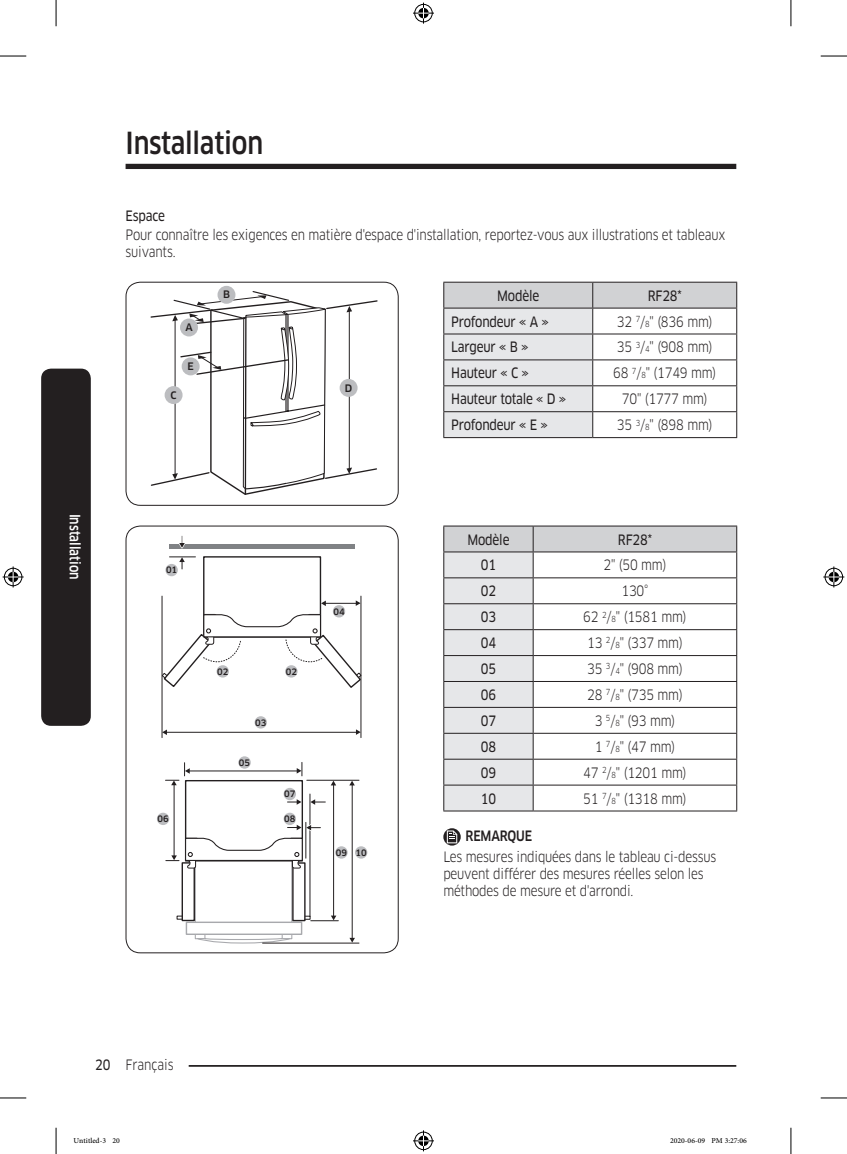
<style>
.page{position:relative;width:847px;height:1154px;background:#fff}
.page>*{position:absolute;margin:0;border:0;box-sizing:border-box;transform-origin:0 0}
.t1{font:500 29.75px "Samsung Clan Pro";letter-spacing:-.01em;color:#231f20;scale:.85 1}
.t2{font:14px/16.8px "Samsung Clan Pro";letter-spacing:-.015em;color:#231f20;scale:.85 1}
.t3{font:14px "Samsung Clan Pro News";letter-spacing:-.015em;color:#231f20;scale:.85 1}
.t4{font:500 14px "Samsung Clan Pro";color:#fff;scale:.85 1}
.t5{font:500 14px "Samsung Clan Pro";letter-spacing:-.015em;color:#231f20;scale:.85 1}
.t6{font:10.5px "Adobe Arabic";color:#000}
.t7{font:500 10.15px "Samsung Clan Pro";color:#231f20}
.t8{font:500 8.75px "Samsung Clan Pro";color:#231f20}
.s1{font-family:"Samsung Clan Pro News"}
.s2{font-size:8.22px}
</style>
<div class="page">
<div style="left:125px;top:164px;width:611px;height:5px;background:#231f20"></div>
<hr style="left:125px;top:1065px;width:611px;height:2px;background:#231f20">
<div style="left:111px;top:1055px;width:78px;height:17px;background:#fff"></div>
<div style="left:41px;top:369px;width:50px;height:357px;background:#231f20;border-radius:10px"></div>
<svg style="left:150px;top:290px;width:228px;height:205px"></svg>
<div style="left:164px;top:386px;width:18px;height:18px;background:#bcbdc0;border-radius:50%"></div>
<div style="left:339px;top:379px;width:18px;height:18px;background:#bcbdc0;border-radius:50%"></div>
<div style="left:182px;top:357px;width:17px;height:18px;background:#bcbdc0;border-radius:50%"></div>
<div style="left:217px;top:286px;width:18px;height:18px;background:#bcbdc0;border-radius:50%"></div>
<div style="left:180px;top:318px;width:18px;height:18px;background:#bcbdc0;border-radius:50%"></div>
<div style="left:125px;top:282px;width:273px;height:224px;border:1px solid #231f20;border-radius:14px"></div>
<svg style="left:443px;top:282px;width:294px;height:156px"></svg>
<hr style="left:443px;top:437px;width:149px;height:1px;background:#231f20">
<hr style="left:592px;top:437px;width:144px;height:1px;background:#231f20">
<div style="left:195px;top:860px;width:97px;height:66px;border:1px solid #a8a9ad"></div>
<svg style="left:194px;top:935px;width:99px;height:9px"></svg>
<div style="left:186px;top:922px;width:115px;height:12px;background:#fff"></div>
<div style="left:186px;top:921px;width:116px;height:14px;border:1px solid #a8a9ad"></div>
<div style="left:185px;top:780px;width:118px;height:81px;background:#fff;border:1px solid #231f20"></div>
<div style="left:292px;top:862px;width:13px;height:59px;background:#fff;border:1px solid #231f20"></div>
<svg style="left:176px;top:915px;width:5px;height:4px"></svg>
<div style="left:181px;top:862px;width:14px;height:59px;background:#fff;border:1px solid #231f20"></div>
<hr style="left:309px;top:794px;width:1px;height:122px;background:#231f20">
<hr style="left:189px;top:771px;width:109px;height:1px;background:#231f20">
<svg style="left:296px;top:762px;width:6px;height:14px"></svg>
<hr style="left:174px;top:783px;width:1px;height:73px;background:#231f20">
<svg style="left:165px;top:763px;width:25px;height:22px"></svg>
<hr style="left:307px;top:780px;width:52px;height:1px;background:#231f20">
<hr style="left:262px;top:942px;width:97px;height:1px;background:#231f20">
<hr style="left:333px;top:783px;width:1px;height:133px;background:#231f20">
<svg style="left:304px;top:915px;width:34px;height:6px"></svg>
<svg style="left:331px;top:781px;width:5px;height:4px"></svg>
<hr style="left:352px;top:783px;width:1px;height:156px;background:#231f20">
<svg style="left:349px;top:938px;width:6px;height:4px"></svg>
<svg style="left:349px;top:781px;width:5px;height:4px"></svg>
<svg style="left:310px;top:799px;width:15px;height:6px"></svg>
<hr style="left:169px;top:544px;width:186px;height:4px;background:#808285">
<hr style="left:161px;top:596px;width:1px;height:141px;background:#231f20">
<hr style="left:166px;top:732px;width:191px;height:1px;background:#231f20">
<svg style="left:162px;top:729px;width:5px;height:6px"></svg>
<svg style="left:356px;top:729px;width:4px;height:6px"></svg>
<div style="left:203px;top:556px;width:118px;height:82px;background:#fff;border:1px solid #231f20"></div>
<hr style="left:360px;top:596px;width:1px;height:141px;background:#231f20">
<svg style="left:161px;top:600px;width:201px;height:89px"></svg>
<div style="left:165px;top:564px;width:13px;height:12px;background:#bcbdc0;border-radius:50%"></div>
<div style="left:216px;top:665px;width:13px;height:12px;background:#bcbdc0;border-radius:50%"></div>
<div style="left:285px;top:665px;width:12px;height:12px;background:#bcbdc0;border-radius:50%"></div>
<div style="left:333px;top:605px;width:12px;height:12px;background:#bcbdc0;border-radius:50%"></div>
<div style="left:254px;top:716px;width:13px;height:12px;background:#bcbdc0;border-radius:50%"></div>
<div style="left:238px;top:756px;width:13px;height:13px;background:#bcbdc0;border-radius:50%"></div>
<div style="left:157px;top:813px;width:12px;height:12px;background:#bcbdc0;border-radius:50%"></div>
<div style="left:335px;top:846px;width:12px;height:12px;background:#bcbdc0;border-radius:50%"></div>
<div style="left:355px;top:846px;width:12px;height:12px;background:#bcbdc0;border-radius:50%"></div>
<svg style="left:169px;top:536px;width:26px;height:33px"></svg>
<svg style="left:287px;top:799px;width:14px;height:6px"></svg>
<div style="left:283px;top:788px;width:13px;height:12px;background:#bcbdc0;border-radius:50%"></div>
<div style="left:283px;top:813px;width:13px;height:12px;background:#bcbdc0;border-radius:50%"></div>
<svg style="left:166px;top:822px;width:154px;height:57px"></svg>
<div style="left:125px;top:526px;width:273px;height:427px;border:1px solid #231f20;border-radius:14px"></div>
<svg style="left:443px;top:526px;width:294px;height:285px"></svg>
<hr style="left:443px;top:810px;width:90px;height:1px;background:#231f20">
<hr style="left:533px;top:810px;width:203px;height:1px;background:#231f20">
<svg style="left:443px;top:828px;width:17px;height:17px"></svg>
<svg style="left:446px;top:830px;width:11px;height:13px"></svg>
<svg style="left:0;top:56px;width:26px;height:1px"></svg>
<svg style="left:820px;top:56px;width:26px;height:1px"></svg>
<svg style="left:0;top:1097px;width:26px;height:1px"></svg>
<svg style="left:820px;top:1097px;width:26px;height:1px"></svg>
<svg style="left:56px;top:0;width:1px;height:26px"></svg>
<svg style="left:56px;top:1128px;width:1px;height:26px"></svg>
<svg style="left:790px;top:0;width:1px;height:26px"></svg>
<svg style="left:790px;top:1128px;width:1px;height:26px"></svg>
<svg style="left:413px;top:3px;width:21px;height:21px"></svg>
<svg style="left:413px;top:1130px;width:21px;height:21px"></svg>
<svg style="left:3px;top:566px;width:21px;height:21px"></svg>
<svg style="left:823px;top:566px;width:21px;height:21px"></svg>
<h1 class="t1" style="left:125px;top:125px;width:163px">Installation</h1>
<p class="t3" style="left:125px;top:207px;width:48px">Espace</p>
<p class="t2" style="left:125px;top:227px;width:707px">Pour connaître les exigences en matière d'espace d'installation, reportez-vous aux illustrations et tableaux suivants.</p>
<p class="t4" style="left:83px;top:513px;width:79px;rotate:90deg">Installation</p>
<p class="t7" style="left:185px;top:321px;width:9px">A</p>
<p class="t7" style="left:170px;top:389px;width:8px">C</p>
<p class="t7" style="left:187px;top:360px;width:8px">E</p>
<p class="t7" style="left:223px;top:289px;width:8px">B</p>
<p class="t7" style="left:345px;top:382px;width:9px">D</p>
<p class="t8" style="left:166px;top:565px;width:13px">01</p>
<p class="t8" style="left:157px;top:814px;width:13px">06</p>
<p class="t8" style="left:217px;top:666px;width:13px">02</p>
<p class="t8" style="left:285px;top:666px;width:13px">02</p>
<p class="t8" style="left:255px;top:717px;width:13px">03</p>
<p class="t8" style="left:239px;top:757px;width:13px">05</p>
<p class="t8" style="left:284px;top:789px;width:13px">07</p>
<p class="t8" style="left:284px;top:814px;width:13px">08</p>
<p class="t8" style="left:333px;top:606px;width:13px">04</p>
<p class="t8" style="left:336px;top:847px;width:32px">09 10</p>
<p class="t2" style="left:95px;top:1056px;width:94px"><span class="s1">20</span> Français</p>
<p class="t3" style="left:497px;top:287px;width:51px">Modèle</p>
<p class="t3" style="left:647px;top:287px;width:41px">RF28*</p>
<p class="t3" style="left:451px;top:313px;width:116px">Profondeur « A »</p>
<p class="t2" style="left:616px;top:313px;width:114px">32 <sup>7</sup>/<span class="s2">8</span>" (836 mm)</p>
<p class="t3" style="left:451px;top:339px;width:92px">Largeur « B »</p>
<p class="t2" style="left:616px;top:339px;width:114px">35 <sup>3</sup>/<span class="s2">4</span>" (908 mm)</p>
<p class="t3" style="left:451px;top:365px;width:93px">Hauteur « C »</p>
<p class="t2" style="left:613px;top:365px;width:123px">68 <sup>7</sup>/<span class="s2">8</span>" (1749 mm)</p>
<p class="t3" style="left:451px;top:391px;width:137px">Hauteur totale « D »</p>
<p class="t2" style="left:621px;top:391px;width:102px">70" (1777 mm)</p>
<p class="t3" style="left:451px;top:417px;width:115px">Profondeur « E »</p>
<p class="t2" style="left:616px;top:417px;width:114px">35 <sup>3</sup>/<span class="s2">8</span>" (898 mm)</p>
<p class="t3" style="left:467px;top:531px;width:51px">Modèle</p>
<p class="t3" style="left:617px;top:531px;width:41px">RF28*</p>
<p class="t3" style="left:480px;top:557px;width:19px">01</p>
<p class="t2" style="left:603px;top:557px;width:76px">2" (50 mm)</p>
<p class="t3" style="left:480px;top:583px;width:19px">02</p>
<p class="t2" style="left:621px;top:583px;width:33px">130°</p>
<p class="t3" style="left:480px;top:609px;width:19px">03</p>
<p class="t2" style="left:583px;top:609px;width:123px">62 <sup>2</sup>/<span class="s2">8</span>" (1581 mm)</p>
<p class="t3" style="left:480px;top:635px;width:19px">04</p>
<p class="t2" style="left:587px;top:634px;width:114px">13 <sup>2</sup>/<span class="s2">8</span>" (337 mm)</p>
<p class="t3" style="left:480px;top:660px;width:19px">05</p>
<p class="t2" style="left:587px;top:660px;width:114px">35 <sup>3</sup>/<span class="s2">4</span>" (908 mm)</p>
<p class="t3" style="left:480px;top:686px;width:19px">06</p>
<p class="t2" style="left:587px;top:686px;width:114px">28 <sup>7</sup>/<span class="s2">8</span>" (735 mm)</p>
<p class="t3" style="left:480px;top:712px;width:19px">07</p>
<p class="t2" style="left:594px;top:712px;width:96px">3 <sup>5</sup>/<span class="s2">8</span>" (93 mm)</p>
<p class="t3" style="left:480px;top:738px;width:19px">08</p>
<p class="t2" style="left:594px;top:738px;width:96px">1 <sup>7</sup>/<span class="s2">8</span>" (47 mm)</p>
<p class="t3" style="left:480px;top:764px;width:19px">09</p>
<p class="t2" style="left:583px;top:764px;width:123px">47 <sup>2</sup>/<span class="s2">8</span>" (1201 mm)</p>
<p class="t3" style="left:480px;top:790px;width:19px">10</p>
<p class="t2" style="left:583px;top:790px;width:123px">51 <sup>7</sup>/<span class="s2">8</span>" (1318 mm)</p>
<p class="t5" style="left:465px;top:827px;width:80px">REMARQUE</p>
<p class="t2" style="left:443px;top:849px;width:322px">Les mesures indiquées dans le tableau ci-dessus peuvent différer des mesures réelles selon les méthodes de mesure et d'arrondi.</p>
<p class="t6" style="left:74px;top:1133px;width:48px">Untitled-3 20</p>
<p class="t6" style="left:669px;top:1133px;width:78px">2020-06-09 PM 3:27:06</p>
</div>
